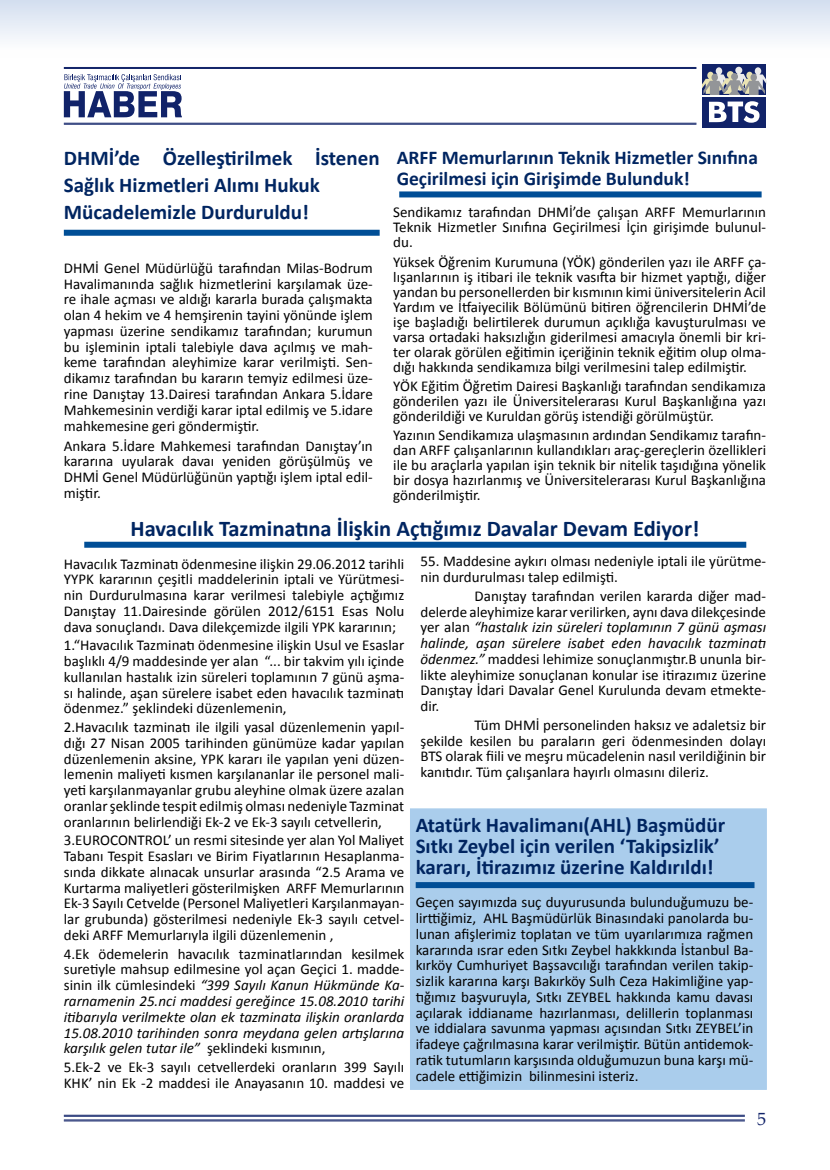
<style>
.page{position:relative;width:830px;height:1170px;background:#fff}
.page>*{position:absolute;margin:0;border:0;box-sizing:border-box;transform-origin:0 0}
.t1{font:700 22.5px "Calibri";color:#002561}
.t2{font:700 21px/27px "Calibri";color:#002561}
.t3{font:700 19.5px/21px "Calibri";color:#002561}
.t4{font:18px "Palatino Linotype";color:#112369}
.t5{font:15px/15.8px "Calibri";color:#000;text-align:justify}
.t6{font:italic 15px/15.8px "Calibri";color:#000;text-align:justify}
.s1{font-style:normal}
.s2{font-style:italic}
</style>
<div class="page">
<hr style="left:64px;top:1119px;width:680px;height:1px;background:#112369">
<hr style="left:64px;top:1120px;width:680px;height:1px;background:#112369">
<hr style="left:64px;top:1114px;width:680px;height:1px;background:#112369">
<hr style="left:64px;top:1115px;width:680px;height:1px;background:#112369">
<hr style="left:64px;top:123px;width:632px;height:1px;background:#112369">
<hr style="left:64px;top:124px;width:632px;height:1px;background:#112369">
<hr style="left:64px;top:67px;width:632px;height:1px;background:#112369">
<hr style="left:64px;top:68px;width:632px;height:1px;background:#112369">
<div style="left:702px;top:97px;width:63px;height:31px;background:#112369"></div>
<div style="left:702px;top:64px;width:63px;height:31px;background:#112369"></div>
<svg style="left:702px;top:67px;width:63px;height:28px"></svg>
<svg style="left:709px;top:101px;width:50px;height:22px"></svg>
<svg style="left:64px;top:74px;width:118px;height:43px"></svg>
<div style="left:0;top:0;width:829px;height:57px;background:linear-gradient(to bottom,#d3dfef,#fff)"></div>
<div style="left:410px;top:808px;width:356px;height:281px;background:#aacdec"></div>
<div style="left:399px;top:191px;width:362px;height:6px;background:#004e96"></div>
<div style="left:64px;top:230px;width:315px;height:6px;background:#004e96"></div>
<div style="left:415px;top:882px;width:339px;height:6px;background:#004e96"></div>
<div style="left:84px;top:541px;width:662px;height:6px;background:#004e96"></div>
<h2 class="t2" style="left:64px;top:144px;width:317px">DHMİ’de Özelleştirilmek İstenen<br>Sağlık Hizmetleri Alımı Hukuk<br>Mücadelemizle Durduruldu!</h2>
<p class="t5" style="left:64px;top:260px;width:310px">DHMİ Genel Müdürlüğü tarafından Milas-Bodrum Havalimanında sağlık hizmetlerini karşılamak üze&shy;re ihale açması ve aldığı kararla burada çalışmakta olan 4 hekim ve 4 hemşirenin tayini yönünde işlem yapması üzerine sendikamız tarafından; kurumun bu işleminin iptali talebiyle dava açılmış ve mah&shy;keme tarafından aleyhimize karar verilmişti. Sen&shy;dikamız tarafından bu kararın temyiz edilmesi üze&shy;rine Danıştay 13.Dairesi tarafından Ankara 5.İdare Mahkemesinin verdiği karar iptal edilmiş ve 5.idare mahkemesine geri göndermiştir.</p>
<p class="t5" style="left:64px;top:437px;width:310px">Ankara 5.İdare Mahkemesi tarafından Danıştay’ın kararına uyularak davaı yeniden görüşülmüş ve DHMİ Genel Müdürlüğünün yaptığı işlem iptal edil&shy;miştir.</p>
<h3 class="t3" style="left:396px;top:146px;width:362px">ARFF Memurlarının Teknik Hizmetler Sınıfına<br>Geçirilmesi için Girişimde Bulunduk!</h3>
<p class="t5" style="left:393px;top:205px;width:374px;line-height:15px">Sendikamız tarafından DHMİ’de çalışan ARFF Memurlarının Teknik Hizmetler Sınıfına Geçirilmesi İçin girişimde bulunul&shy;du.</p>
<p class="t5" style="left:393px;top:254px;width:374px;line-height:15px">Yüksek Öğrenim Kurumuna (YÖK) gönderilen yazı ile ARFF ça&shy;lışanlarının iş itibari ile teknik vasıfta bir hizmet yaptığı, diğer yandan bu personellerden bir kısmının kimi üniversitelerin Acil Yardım ve İtfaiyecilik Bölümünü bitiren öğrencilerin DHMİ’de işe başladığı belirtilerek durumun açıklığa kavuşturulması ve varsa ortadaki haksızlığın giderilmesi amacıyla önemli bir kri&shy;ter olarak görülen eğitimin içeriğinin teknik eğitim olup olma&shy;dığı hakkında sendikamıza bilgi verilmesini talep edilmiştir.</p>
<p class="t5" style="left:393px;top:378px;width:374px;line-height:15px">YÖK Eğitim Öğretim Dairesi Başkanlığı tarafından sendikamıza gönderilen yazı ile Üniversitelerarası Kurul Başkanlığına yazı gönderildiği ve Kuruldan görüş istendiği görülmüştür.</p>
<p class="t5" style="left:393px;top:428px;width:374px;line-height:15px">Yazının Sendikamıza ulaşmasının ardından Sendikamız tarafın&shy;dan ARFF çalışanlarının kullandıkları araç-gereçlerin özellikleri ile bu araçlarla yapılan işin teknik bir nitelik taşıdığına yönelik bir dosya hazırlanmış ve Üniversitelerarası Kurul Başkanlığına gönderilmiştir.</p>
<h1 class="t1" style="left:130px;top:514px;width:570px">Havacılık Tazminatına İlişkin Açtığımız Davalar Devam Ediyor!</h1>
<p class="t5" style="left:64px;top:555px;width:342px">Havacılık Tazminatı ödenmesine ilişkin 29.06.2012 tarihli YYPK kararının çeşitli maddelerinin iptali ve Yürütmesi&shy;nin Durdurulmasına karar verilmesi talebiyle açtığımız Danıştay 11.Dairesinde görülen 2012/6151 Esas Nolu dava sonuçlandı. Dava dilekçemizde ilgili YPK kararının;</p>
<p class="t5" style="left:64px;top:637px;width:342px">1.“Havacılık Tazminatı ödenmesine ilişkin Usul ve Esaslar başlıklı 4/9 maddesinde yer alan “... bir takvim yılı içinde kullanılan hastalık izin süreleri toplamının 7 günü aşma&shy;sı halinde, aşan sürelere isabet eden havacılık tazminatı ödenmez.” şeklindeki düzenlemenin,</p>
<p class="t5" style="left:64px;top:719px;width:342px">2.Havacılık tazminatı ile ilgili yasal düzenlemenin yapıl&shy;dığı 27 Nisan 2005 tarihinden günümüze kadar yapılan düzenlemenin aksine, YPK kararı ile yapılan yeni düzen&shy;lemenin maliyeti kısmen karşılananlar ile personel mali&shy;yeti karşılanmayanlar grubu aleyhine olmak üzere azalan oranlar şeklinde tespit edilmiş olması nedeniyle Tazminat oranlarının belirlendiği Ek-2 ve Ek-3 sayılı cetvellerin,</p>
<p class="t5" style="left:64px;top:832px;width:342px">3.EUROCONTROL’ un resmi sitesinde yer alan Yol Maliyet Tabanı Tespit Esasları ve Birim Fiyatlarının Hesaplanma&shy;sında dikkate alınacak unsurlar arasında “2.5 Arama ve Kurtarma maliyetleri gösterilmişken ARFF Memurlarının Ek-3 Sayılı Cetvelde (Personel Maliyetleri Karşılanmayan&shy;lar grubunda) gösterilmesi nedeniyle Ek-3 sayılı cetvel&shy;deki ARFF Memurlarıyla ilgili düzenlemenin ,</p>
<p class="t6" style="left:64px;top:945px;width:342px"><span class="s1">4.Ek ödemelerin havacılık tazminatlarından kesilmek suretiyle mahsup edilmesine yol açan Geçici 1. madde&shy;sinin ilk cümlesindeki</span> “399 Sayılı Kanun Hükmünde Ka&shy;rarnamenin 25.nci maddesi gereğince 15.08.2010 tarihi itibarıyla verilmekte olan ek tazminata ilişkin oranlarda 15.08.2010 tarihinden sonra meydana gelen artışlarına karşılık gelen tutar ile” <span class="s1">şeklindeki kısmının,</span></p>
<p class="t5" style="left:64px;top:1059px;width:342px">5.Ek-2 ve Ek-3 sayılı cetvellerdeki oranların 399 Sayılı<br>KHK’ nin Ek -2 maddesi ile Anayasanın 10. maddesi ve</p>
<p class="t5" style="left:420px;top:553px;width:347px">55. Maddesine aykırı olması nedeniyle iptali ile yürütme&shy;nin durdurulması talep edilmişti.</p>
<p class="t5" style="left:420px;top:588px;width:347px;text-indent:54px">Danıştay tarafından verilen kararda diğer mad&shy;delerde aleyhimize karar verilirken, aynı dava dilekçesinde yer alan <span class="s2">“hastalık izin süreleri toplamının 7 günü aşması halinde, aşan sürelere isabet eden havacılık tazminatı ödenmez.”</span> maddesi lehimize sonuçlanmıştır.B ununla bir&shy;likte aleyhimize sonuçlanan konular ise itirazımız üzerine Danıştay İdari Davalar Genel Kurulunda devam etmekte&shy;dir.</p>
<p class="t5" style="left:420px;top:717px;width:347px;text-indent:54px">Tüm DHMİ personelinden haksız ve adaletsiz bir şekilde kesilen bu paraların geri ödenmesinden dolayı BTS olarak fiili ve meşru mücadelenin nasıl verildiğinin bir kanıtıdır. Tüm çalışanlara hayırlı olmasını dileriz.</p>
<h2 class="t2" style="left:415px;top:814px;width:311px;line-height:21px">Atatürk Havalimanı(AHL) Başmüdür<br>Sıtkı Zeybel için verilen ‘Takipsizlik’ kararı, İtirazımız üzerine Kaldırıldı!</h2>
<p class="t5" style="left:415px;top:894px;width:339px">Geçen sayımızda suç duyurusunda bulunduğumuzu be&shy;lirttiğimiz, AHL Başmüdürlük Binasındaki panolarda bu&shy;lunan afişlerimiz toplatan ve tüm uyarılarımıza rağmen kararında ısrar eden Sıtkı Zeybel hakkkında İstanbul Ba&shy;kırköy Cumhuriyet Başsavcılığı tarafından verilen takip&shy;sizlik kararına karşı Bakırköy Sulh Ceza Hakimliğine yap&shy;tığımız başvuruyla, Sıtkı ZEYBEL hakkında kamu davası açılarak iddianame hazırlanması, delillerin toplanması ve iddialara savunma yapması açısından Sıtkı ZEYBEL’in ifadeye çağrılmasına karar verilmiştir. Bütün antidemok&shy;ratik tutumların karşısında olduğumuzun buna karşı mü&shy;cadele ettiğimizin bilinmesini isteriz.</p>
<p class="t4" style="left:756px;top:1105px;width:10px">5</p>
</div>
